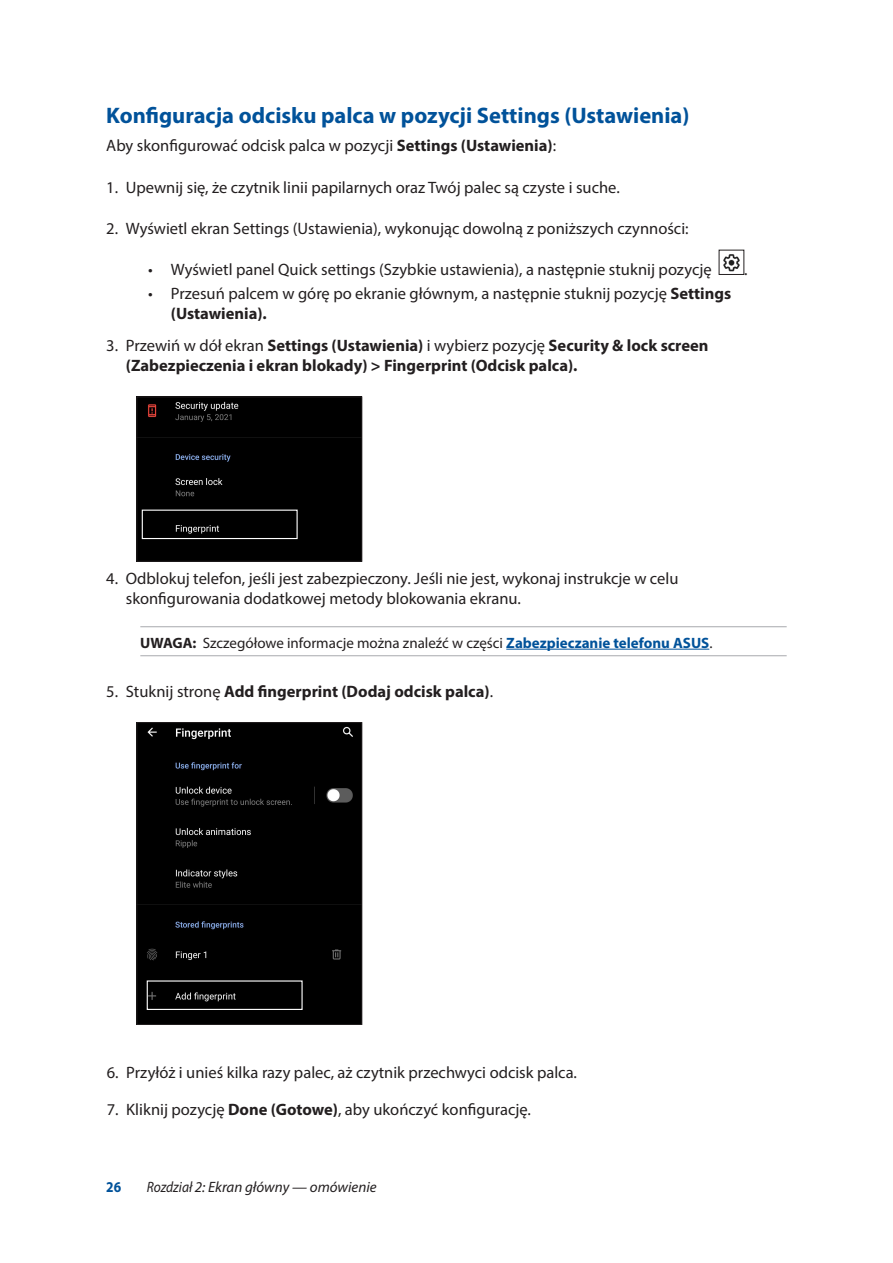
<style>
.page{position:relative;width:893px;height:1263px;background:#fff}
.page>*{position:absolute;margin:0;border:0;box-sizing:border-box;transform-origin:0 0}
.t1{font:700 22.5px "Myriad Pro";color:#01529a}
.t2{font:16.5px/19.8px "Myriad Pro";color:#231f20}
.t3{font:700 16.5px/19.8px "Myriad Pro";color:#231f20}
.t4{font:15px "Myriad Pro";color:#231f20}
.t5{font:italic 15px "Myriad Pro";color:#231f20;scale:.9 1}
.t6{font:700 15px "Myriad Pro";color:#01529a;scale:.9 1}
.s1{font-weight:700}
.s2{font-weight:400}
.s3{font-weight:700;color:#01529a}
</style>
<div class="page">
<img style="left:723px;top:254px;width:17px;height:18px">
<hr style="left:140px;top:626px;width:647px;height:1px;background:#a8a9ad">
<hr style="left:140px;top:655px;width:647px;height:1px;background:#a8a9ad">
<hr style="left:506px;top:649px;width:203px;height:1px;background:#01529a">
<div style="left:139px;top:399px;width:221px;height:160px;background:#000"></div>
<div style="left:137px;top:397px;width:225px;height:164px;border:1px solid #231f20"></div>
<div style="left:139px;top:724px;width:221px;height:299px;background:#000"></div>
<div style="left:137px;top:722px;width:225px;height:303px;border:1px solid #231f20"></div>
<div style="left:142px;top:510px;width:156px;height:29px;border:1px solid #fff"></div>
<div style="left:147px;top:980px;width:156px;height:30px;border:1px solid #fff"></div>
<h1 class="t1" style="left:106px;top:101px;width:585px">Konfiguracja odcisku palca w pozycji Settings (Ustawienia)</h1>
<p class="t2" style="left:106px;top:136px;width:451px">Aby skonfigurować odcisk palca w pozycji <span class="s1">Settings (Ustawienia)</span>:</p>
<p class="t2" style="left:106px;top:177px;width:515px">1. Upewnij się, że czytnik linii papilarnych oraz Twój palec są czyste i suche.</p>
<p class="t2" style="left:106px;top:218px;width:584px">2. Wyświetl ekran Settings (Ustawienia), wykonując dowolną z poniższych czynności:</p>
<p class="t2" style="left:148px;top:259px;width:565px">• Wyświetl panel Quick settings (Szybkie ustawienia), a następnie stuknij pozycję</p>
<p class="t2" style="left:744px;top:259px;width:5px">.</p>
<p class="t2" style="left:171px;top:283px;width:562px;text-indent:-23px">• Przesuń palcem w górę po ekranie głównym, a następnie stuknij pozycję <span class="s1">Settings (Ustawienia).</span></p>
<p class="t3" style="left:126px;top:335px;width:584px;text-indent:-20px"><span class="s2">3. Przewiń w dół ekran</span> Settings (Ustawienia) <span class="s2">i wybierz pozycję</span> Security &amp; lock screen (Zabezpieczenia i ekran blokady) &gt; Fingerprint (Odcisk palca).</p>
<p class="t2" style="left:126px;top:569px;width:554px;text-indent:-20px">4. Odblokuj telefon, jeśli jest zabezpieczony. Jeśli nie jest, wykonaj instrukcje w celu skonfigurowania dodatkowej metody blokowania ekranu.</p>
<p class="t4" style="left:140px;top:633px;width:574px"><span class="s1">UWAGA:</span> Szczegółowe informacje można znaleźć w części <span class="s3">Zabezpieczanie telefonu ASUS</span>.</p>
<p class="t3" style="left:106px;top:681px;width:388px"><span class="s2">5. Stuknij stronę</span> Add fingerprint (Dodaj odcisk palca)<span class="s2">.</span></p>
<p class="t2" style="left:107px;top:1062px;width:472px">6. Przyłóż i unieś kilka razy palec, aż czytnik przechwyci odcisk palca.</p>
<p class="t2" style="left:107px;top:1099px;width:426px">7. Kliknij pozycję <span class="s1">Done (Gotowe)</span>, aby ukończyć konfigurację.</p>
<p class="t6" style="left:106px;top:1177px;width:18px">26</p>
<p class="t5" style="left:147px;top:1178px;width:257px">Rozdział 2: Ekran główny — omówienie</p>
</div>
